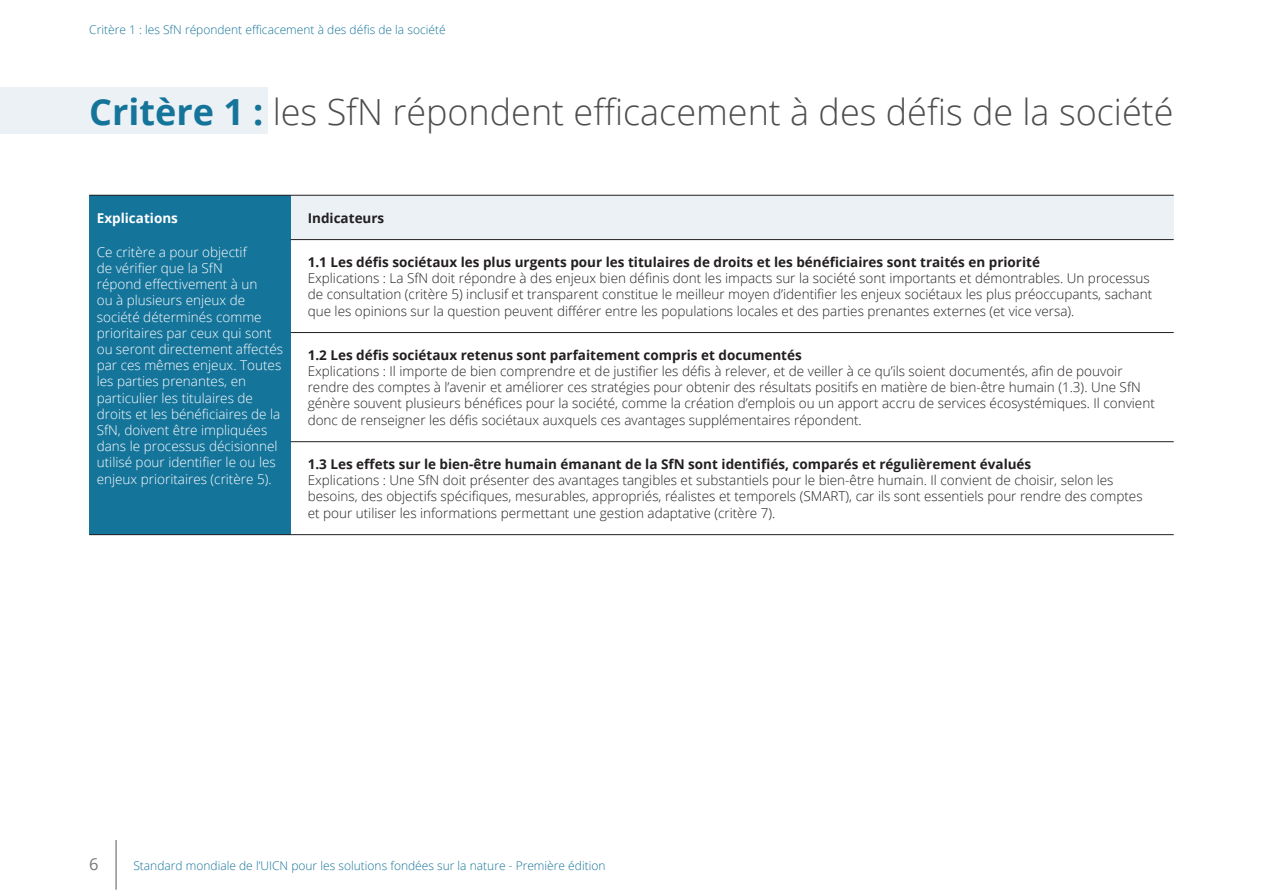
<style>
.page{position:relative;width:1263px;height:893px;background:#fff}
.page>*{position:absolute;margin:0;border:0;box-sizing:border-box;transform-origin:0 0}
.t1{font:300 36px "Open Sans";color:#4d4d4f}
.t2{font:16.5px "Open Sans";color:#77787b}
.t3{font:300 13.5px/16.2px "Open Sans";color:#231f20}
.t4{font:300 13.5px/16.2px "Open Sans";color:#fff}
.t5{font:700 13.5px "Open Sans";color:#231f20}
.t6{font:700 13.5px "Open Sans";color:#fff}
.t7{font:300 12px "Open Sans";color:#15749a}
.s1{font-weight:700;color:#15749a}
</style>
<div class="page">
<hr style="left:116px;top:840px;width:1px;height:50px;background:#58595b">
<div style="left:0;top:88px;width:268px;height:46px;background:#ecf1f6"></div>
<div style="left:89px;top:195px;width:202px;height:340px;background:#15749a"></div>
<div style="left:291px;top:195px;width:883px;height:45px;background:#ecf1f6"></div>
<hr style="left:291px;top:239px;width:883px;height:1px;background:#231f20">
<hr style="left:291px;top:332px;width:883px;height:1px;background:#231f20">
<hr style="left:291px;top:441px;width:883px;height:1px;background:#231f20">
<hr style="left:89px;top:195px;width:202px;height:1px;background:#231f20">
<hr style="left:89px;top:534px;width:202px;height:1px;background:#231f20">
<hr style="left:291px;top:195px;width:883px;height:1px;background:#231f20">
<hr style="left:291px;top:534px;width:883px;height:1px;background:#231f20">
<p class="t7" style="left:89px;top:21px;width:358px">Critère 1 : les SfN répondent efficacement à des défis de la société</p>
<h1 class="t1" style="left:89px;top:88px;width:1086px"><span class="s1">Critère 1 :</span> les SfN répondent efficacement à des défis de la société</h1>
<p class="t6" style="left:97px;top:208px;width:83px">Explications</p>
<p class="t4" style="left:97px;top:243px;width:188px">Ce critère a pour objectif<br>de vérifier que la SfN<br>répond effectivement à un<br>ou à plusieurs enjeux de société déterminés comme prioritaires par ceux qui sont ou seront directement affectés par ces mêmes enjeux. Toutes les parties prenantes, en particulier les titulaires de droits et les bénéficiaires de la<br>SfN, doivent être impliquées dans le processus décisionnel utilisé pour identifier le ou les enjeux prioritaires (critère 5).</p>
<p class="t5" style="left:308px;top:208px;width:78px">Indicateurs</p>
<p class="t5" style="left:308px;top:252px;width:734px">1.1 Les défis sociétaux les plus urgents pour les titulaires de droits et les bénéficiaires sont traités en priorité</p>
<p class="t3" style="left:308px;top:270px;width:846px">Explications : La SfN doit répondre à des enjeux bien définis dont les impacts sur la société sont importants et démontrables. Un processus de consultation (critère 5) inclusif et transparent constitue le meilleur moyen d’identifier les enjeux sociétaux les plus préoccupants, sachant que les opinions sur la question peuvent différer entre les populations locales et des parties prenantes externes (et vice versa).</p>
<p class="t5" style="left:308px;top:345px;width:496px">1.2 Les défis sociétaux retenus sont parfaitement compris et documentés</p>
<p class="t3" style="left:308px;top:363px;width:849px">Explications : Il importe de bien comprendre et de justifier les défis à relever, et de veiller à ce qu’ils soient documentés, afin de pouvoir rendre des comptes à l’avenir et améliorer ces stratégies pour obtenir des résultats positifs en matière de bien-être humain (1.3). Une SfN génère souvent plusieurs bénéfices pour la société, comme la création d’emplois ou un apport accru de services écosystémiques. Il convient donc de renseigner les défis sociétaux auxquels ces avantages supplémentaires répondent.</p>
<p class="t5" style="left:308px;top:455px;width:725px">1.3 Les effets sur le bien-être humain émanant de la SfN sont identifiés, comparés et régulièrement évalués</p>
<p class="t3" style="left:308px;top:472px;width:836px">Explications : Une SfN doit présenter des avantages tangibles et substantiels pour le bien-être humain. Il convient de choisir, selon les besoins, des objectifs spécifiques, mesurables, appropriés, réalistes et temporels (SMART), car ils sont essentiels pour rendre des comptes et pour utiliser les informations permettant une gestion adaptative (critère 7).</p>
<p class="t2" style="left:89px;top:853px;width:11px">6</p>
<p class="t7" style="left:133px;top:858px;width:474px">Standard mondiale de l’UICN pour les solutions fondées sur la nature - Première édition</p>
</div>
